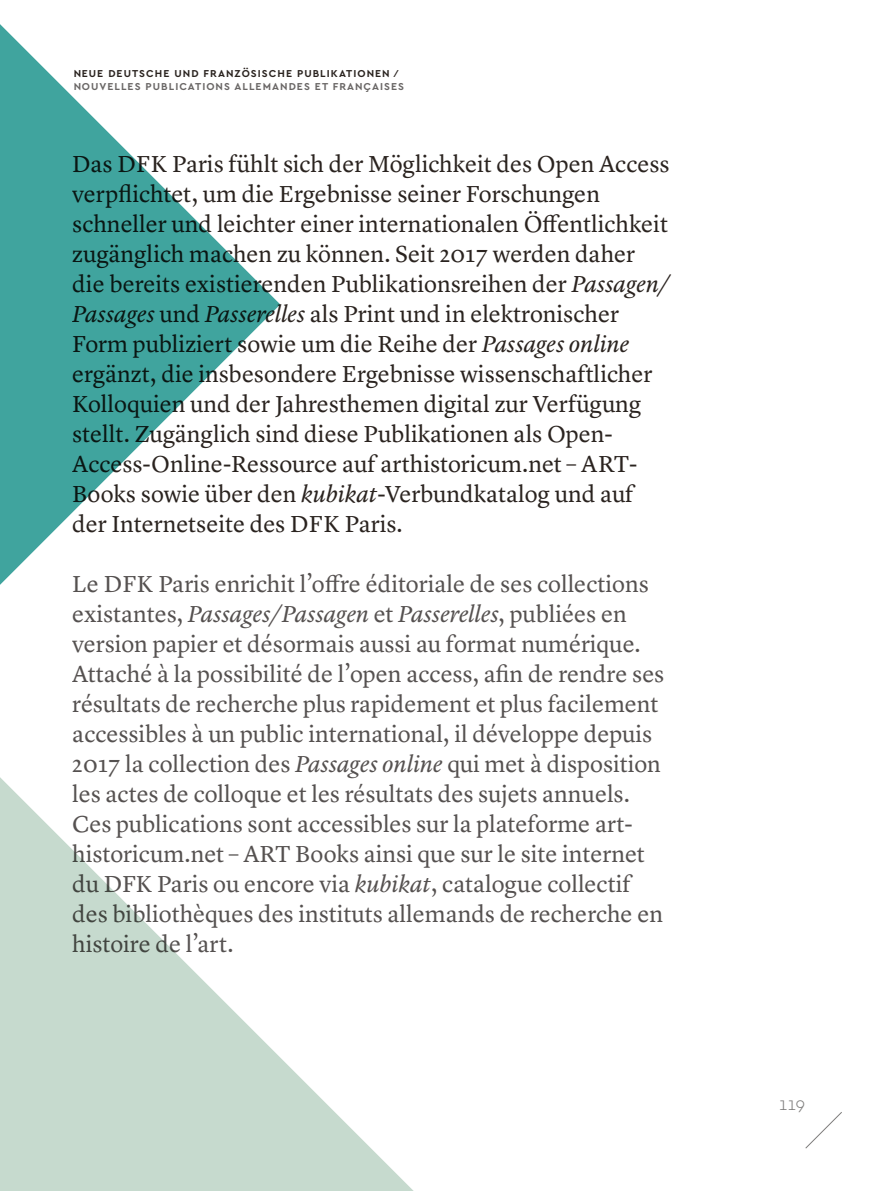
<style>
.page{position:relative;width:893px;height:1191px;background:#fff}
.page>*{position:absolute;margin:0;border:0;box-sizing:border-box;transform-origin:0 0}
.t1{font:24px/30px "Lyon Text";color:#555150}
.t2{font:24px/30px "Lyon Text";color:#2a231f}
.t3{font:300 18px "Cera Pro";color:#7d7c7b}
.t4{font:700 10.5px "Cera Pro";letter-spacing:.1em;color:#6a6766}
.t5{font:700 10.5px "Cera Pro";letter-spacing:.1em;color:#2a231f}
.s1{font-style:italic}
</style>
<div class="page">
<svg style="left:805px;top:1112px;width:37px;height:37px"></svg>
<svg style="left:0;top:24px;width:414px;height:1167px"></svg>
<p class="t5" style="left:73px;top:66px;width:326px">NEUE DEUTSCHE UND FRANZÖSISCHE PUBLIKATIONEN ⁄</p>
<p class="t4" style="left:73px;top:80px;width:332px">NOUVELLES PUBLICATIONS ALLEMANDES ET FRANÇAISES</p>
<p class="t2" style="left:72px;top:147px;width:599px">Das DFK Paris fühlt sich der Möglichkeit des Open Access verpflichtet, um die Ergebnisse seiner Forschungen schneller und leichter einer internationalen Öffentlichkeit zugänglich machen zu können. Seit 2017 werden daher die bereits existierenden Publikationsreihen der <span class="s1">Passagen/ Passages</span> und <span class="s1">Passerelles</span> als Print und in elektronischer Form publiziert sowie um die Reihe der <span class="s1">Passages online </span>ergänzt, die insbesondere Ergebnisse wissenschaftlicher Kolloquien und der Jahresthemen digital zur Verfügung stellt. Zugänglich sind diese Publikationen als Open-Access-Online-Ressource auf arthistoricum.net – ART-Books sowie über den <span class="s1">kubikat</span>-Verbundkatalog und auf der Internetseite des DFK Paris.</p>
<p class="t1" style="left:72px;top:567px;width:594px">Le DFK Paris enrichit l’offre éditoriale de ses collections existantes, <span class="s1">Passages/Passagen</span> et <span class="s1">Passerelles</span>, publiées en version papier et désormais aussi au format numérique.<br>Attaché à la possibilité de l’open access, afin de rendre ses résultats de recherche plus rapidement et plus facilement accessibles à un public international, il développe depuis 2017 la collection des <span class="s1">Passages online</span> qui met à disposition les actes de colloque et les résultats des sujets annuels.<br>Ces publications sont accessibles sur la plateforme art&shy;historicum.net – ART Books ainsi que sur le site internet du DFK Paris ou encore via <span class="s1">kubikat</span>, catalogue collectif des bibliothèques des instituts allemands de recherche en histoire de l’art.</p>
<p class="t3" style="left:779px;top:1092px;width:28px">119</p>
</div>
